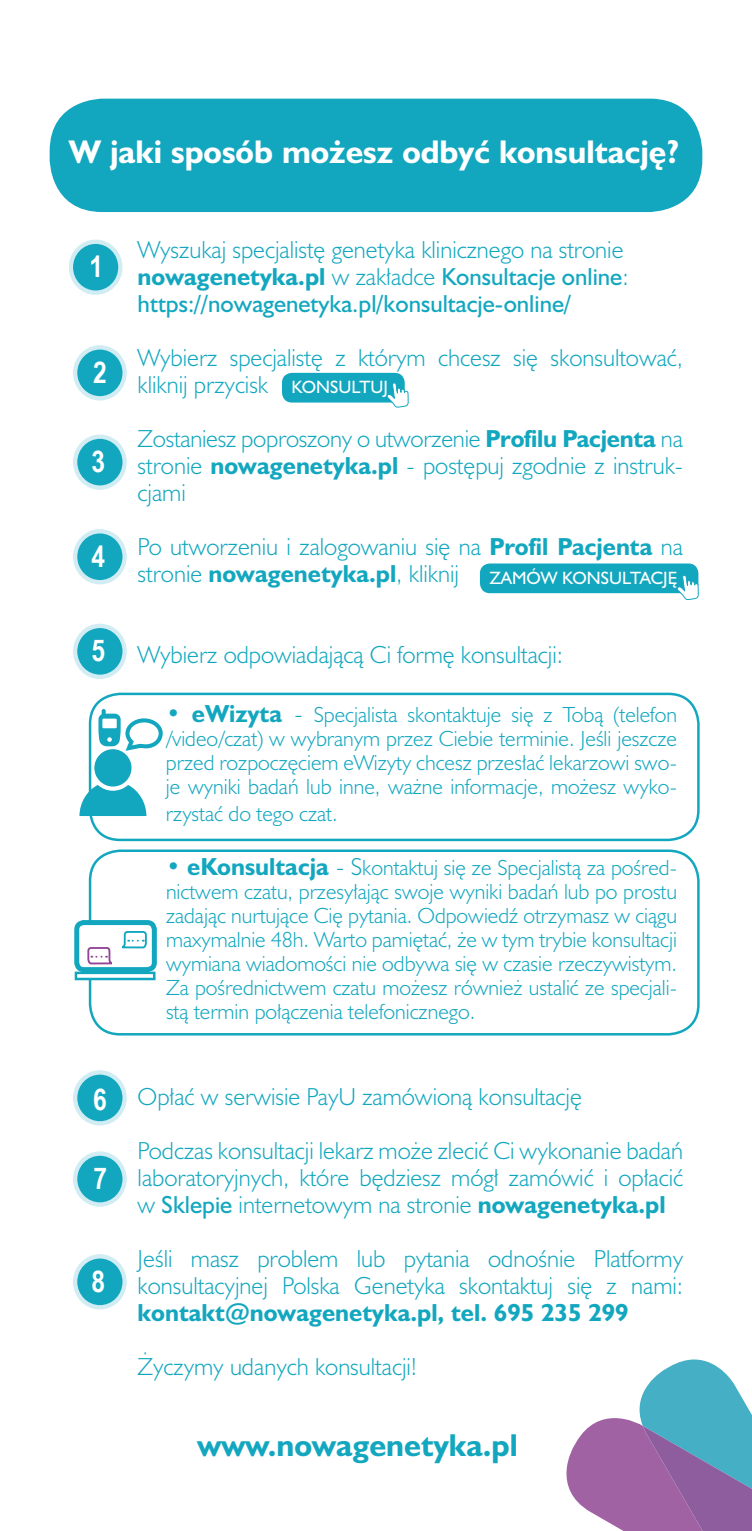
<style>
.page{position:relative;width:752px;height:1531px;background:#fff}
.page>*{position:absolute;margin:0;border:0;box-sizing:border-box;transform-origin:0 0}
.t1{font:700 30px "Humanst 521 PL";color:#fff}
.t2{font:700 30px "Arial Narrow";color:#fff}
.t3{font:700 29px "Humanst 521 PL";color:#13a7bf}
.t4{font:300 22.5px/27px "Humanst 521 Lt PL";color:#13a7bf}
.t5{font:22.5px/27px "Humanst 521 PL";color:#13a7bf}
.t6{font:700 22.5px "Humanst 521 PL";color:#13a7bf}
.t7{font:300 20px/24px "Humanst 521 Lt PL";color:#13a7bf;text-align:justify}
.t8{font:16.25px "Humanst 521 PL";color:#fff}
.s1{font-weight:700}
.s2{font-family:"Humanst 521 Lt PL";font-weight:300}
.s3{font-family:"Humanst 521 PL";font-weight:700}
.s4{font-size:22.5px}
.s5{font-family:"Humanst 521 PL";font-weight:700;font-size:22.5px}
.s6{font-family:"Humanst 521 PL";font-weight:400}
</style>
<div class="page">
<div style="left:282px;top:373px;width:122px;height:29px;background:#13a7bf;border-radius:10px"></div>
<div style="left:50px;top:99px;width:652px;height:113px;background:#13a7bf;border-radius:52px"></div>
<svg style="left:386px;top:381px;width:22px;height:26px"></svg>
<div style="left:479px;top:563px;width:219px;height:30px;background:#13a7bf;border-radius:10px"></div>
<svg style="left:676px;top:575px;width:22px;height:25px"></svg>
<div style="left:69px;top:240px;width:53px;height:55px;background:#d1edf3;border-radius:50%"></div>
<div style="left:73px;top:244px;width:45px;height:46px;background:#13a7bf;border-radius:50%"></div>
<div style="left:73px;top:345px;width:54px;height:55px;background:#d1edf3;border-radius:50%"></div>
<div style="left:77px;top:349px;width:45px;height:47px;background:#13a7bf;border-radius:50%"></div>
<svg style="left:73px;top:434px;width:54px;height:56px"></svg>
<div style="left:77px;top:439px;width:45px;height:46px;background:#13a7bf;border-radius:50%"></div>
<div style="left:73px;top:529px;width:54px;height:55px;background:#d1edf3;border-radius:50%"></div>
<div style="left:77px;top:533px;width:45px;height:47px;background:#13a7bf;border-radius:50%"></div>
<div style="left:73px;top:624px;width:54px;height:55px;background:#d1edf3;border-radius:50%"></div>
<div style="left:77px;top:628px;width:45px;height:47px;background:#13a7bf;border-radius:50%"></div>
<div style="left:73px;top:1070px;width:54px;height:55px;background:#d1edf3;border-radius:50%"></div>
<div style="left:77px;top:1074px;width:45px;height:47px;background:#13a7bf;border-radius:50%"></div>
<svg style="left:73px;top:1151px;width:54px;height:55px"></svg>
<div style="left:77px;top:1156px;width:45px;height:46px;background:#13a7bf;border-radius:50%"></div>
<div style="left:73px;top:1254px;width:54px;height:55px;background:#d1edf3;border-radius:50%"></div>
<div style="left:77px;top:1258px;width:45px;height:47px;background:#13a7bf;border-radius:50%"></div>
<svg style="left:566px;top:1359px;width:185px;height:172px"></svg>
<div style="left:94px;top:749px;width:37px;height:37px;background:#13a7bf;border-radius:50%"></div>
<svg style="left:79px;top:785px;width:67px;height:31px"></svg>
<div style="left:89px;top:693px;width:610px;height:148px;border:2px solid #13a7bf;border-radius:30px"></div>
<div style="left:89px;top:849px;width:610px;height:186px;border:2px solid #13a7bf;border-radius:30px"></div>
<div style="left:77px;top:922px;width:77px;height:47px;background:#fff;border-radius:7px"></div>
<div style="left:74px;top:920px;width:83px;height:52px;border:5px solid #13a7bf;border-radius:7px"></div>
<svg style="left:75px;top:971px;width:80px;height:9px"></svg>
<svg style="left:98px;top:709px;width:65px;height:42px"></svg>
<svg style="left:122px;top:931px;width:25px;height:18px"></svg>
<svg style="left:87px;top:947px;width:25px;height:18px"></svg>
<h1 class="t1" style="left:69px;top:131px;width:612px">W jaki sposób możesz odbyć konsultację?</h1>
<h1 class="t2" style="left:89px;top:244px;width:15px">1</h1>
<h1 class="t2" style="left:93px;top:349px;width:15px">2</h1>
<h1 class="t2" style="left:92px;top:439px;width:15px">3</h1>
<h1 class="t2" style="left:92px;top:533px;width:15px">4</h1>
<h1 class="t2" style="left:92px;top:628px;width:15px">5</h1>
<h1 class="t2" style="left:93px;top:1076px;width:15px">6</h1>
<h1 class="t2" style="left:93px;top:1156px;width:15px">7</h1>
<h1 class="t2" style="left:92px;top:1259px;width:15px">8</h1>
<p class="t4" style="left:137px;top:235px;width:487px">Wyszukaj specjalistę genetyka klinicznego na stronie</p>
<p class="t5" style="left:137px;top:262px;width:492px"><span class="s1">nowagenetyka.pl</span> <span class="s2">w zakładce</span> Konsultacje online<span class="s2">: </span>https://nowagenetyka.pl/konsultacje-online/</p>
<p class="t4" style="left:137px;top:343px;width:546px">Wybierz specjalistę z którym chcesz się skonsultować, kliknij przycisk</p>
<p class="t4" style="left:137px;top:424px;width:546px;text-align:justify">Zostaniesz poproszony o utworzenie <span class="s3">Profilu Pacjenta</span> na stronie <span class="s3">nowagenetyka.pl</span> - postępuj zgodnie z instruk&shy;cjami</p>
<p class="t4" style="left:137px;top:532px;width:546px">Po utworzeniu i zalogowaniu się na <span class="s3">Profil Pacjenta</span> na stronie <span class="s3">nowagenetyka.pl</span>, kliknij</p>
<p class="t8" style="left:291px;top:376px;width:99px">KONSULTUJ</p>
<p class="t8" style="left:489px;top:567px;width:189px">ZAMÓW KONSULTACJĘ</p>
<p class="t4" style="left:137px;top:640px;width:427px">Wybierz odpowiadającą Ci formę konsultacji:</p>
<p class="t7" style="left:166px;top:702px;width:512px"><span class="s4">•</span> <span class="s5">eWizyta</span> <span class="s4">-</span> Specjalista skontaktuje się z Tobą (telefon /video/czat) w wybranym przez Ciebie terminie. Jeśli jeszcze przed rozpoczęciem eWizyty chcesz przesłać lekarzowi swo&shy;je wyniki badań lub inne, ważne informacje, możesz wyko-</p>
<p class="t7" style="left:166px;top:801px;width:173px">rzystać do tego czat.</p>
<p class="t7" style="left:166px;top:855px;width:512px"><span class="s4">•</span> <span class="s5">eKonsultacja</span> <span class="s4">- S</span>kontaktuj się ze Specjalistą za pośred&shy;nictwem czatu, przesyłając swoje wyniki badań lub po prostu zadając nurtujące Cię pytania. Odpowiedź otrzymasz w ciągu maxymalnie 48h. Warto pamiętać, że w tym trybie konsultacji wymiana wiadomości nie odbywa się w czasie rzeczywistym.<br>Za pośrednictwem czatu możesz również ustalić ze specjali&shy;stą termin połączenia telefonicznego.</p>
<p class="t4" style="left:137px;top:1083px;width:445px">Opłać w serwisie PayU zamówioną konsultację</p>
<p class="t4" style="left:137px;top:1137px;width:546px;text-align:justify">Podczas konsultacji lekarz może zlecić Ci wykonanie badań laboratoryjnych, które będziesz mógł zamówić i opłacić w <span class="s6">Sklepie</span> internetowym na stronie <span class="s3">nowagenetyka.pl</span></p>
<p class="t4" style="left:137px;top:1245px;width:546px">Jeśli masz problem lub pytania odnośnie Platformy konsultacyjnej Polska Genetyka skontaktuj się z nami:</p>
<p class="t6" style="left:137px;top:1297px;width:492px">kontakt@nowagenetyka.pl, tel. 695 235 299</p>
<p class="t4" style="left:137px;top:1353px;width:281px">Życzymy udanych konsultacji!</p>
<p class="t3" style="left:197px;top:1425px;width:322px">www.nowagenetyka.pl</p>
</div>
